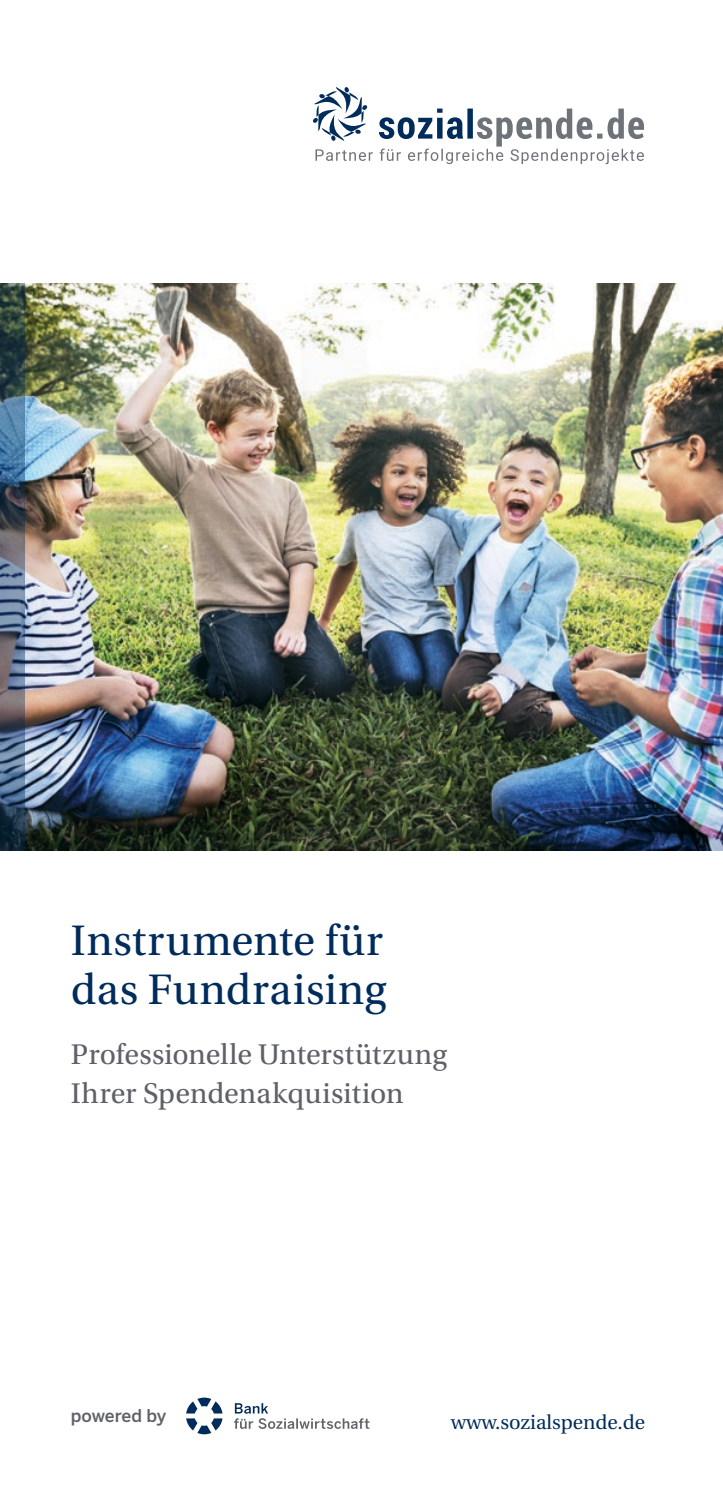
<style>
.page{position:relative;width:723px;height:1489px;background:#fff}
.page>*{position:absolute;margin:0;border:0;box-sizing:border-box;transform-origin:0 0}
.t1{font:45px/49.5px "Utopia Std";letter-spacing:.01em;color:#002c5b}
.t2{font:30px/39px "Utopia Std";letter-spacing:.005em;color:#5e6168}
.t3{font:20px "Utopia";color:#002c5b}
.t4{font:500 17.5px "Benton Sans";letter-spacing:-.015em;color:#5e6168}
</style>
<div class="page">
<img style="left:25px;top:283px;width:698px;height:567px">
<svg style="left:0;top:283px;width:25px;height:567px;background:#495e71"></svg>
<svg style="left:313px;top:87px;width:331px;height:77px"></svg>
<svg style="left:234px;top:1403px;width:135px;height:25px"></svg>
<svg style="left:186px;top:1397px;width:36px;height:37px"></svg>
<h1 class="t1" style="left:71px;top:916px;width:317px">Instrumente für das Fundraising</h1>
<p class="t2" style="left:71px;top:1035px;width:378px">Professionelle Unterstützung<br>Ihrer Spendenakquisition</p>
<p class="t4" style="left:71px;top:1404px;width:97px">powered by</p>
<p class="t3" style="left:451px;top:1410px;width:196px">www.sozialspende.de</p>
</div>
